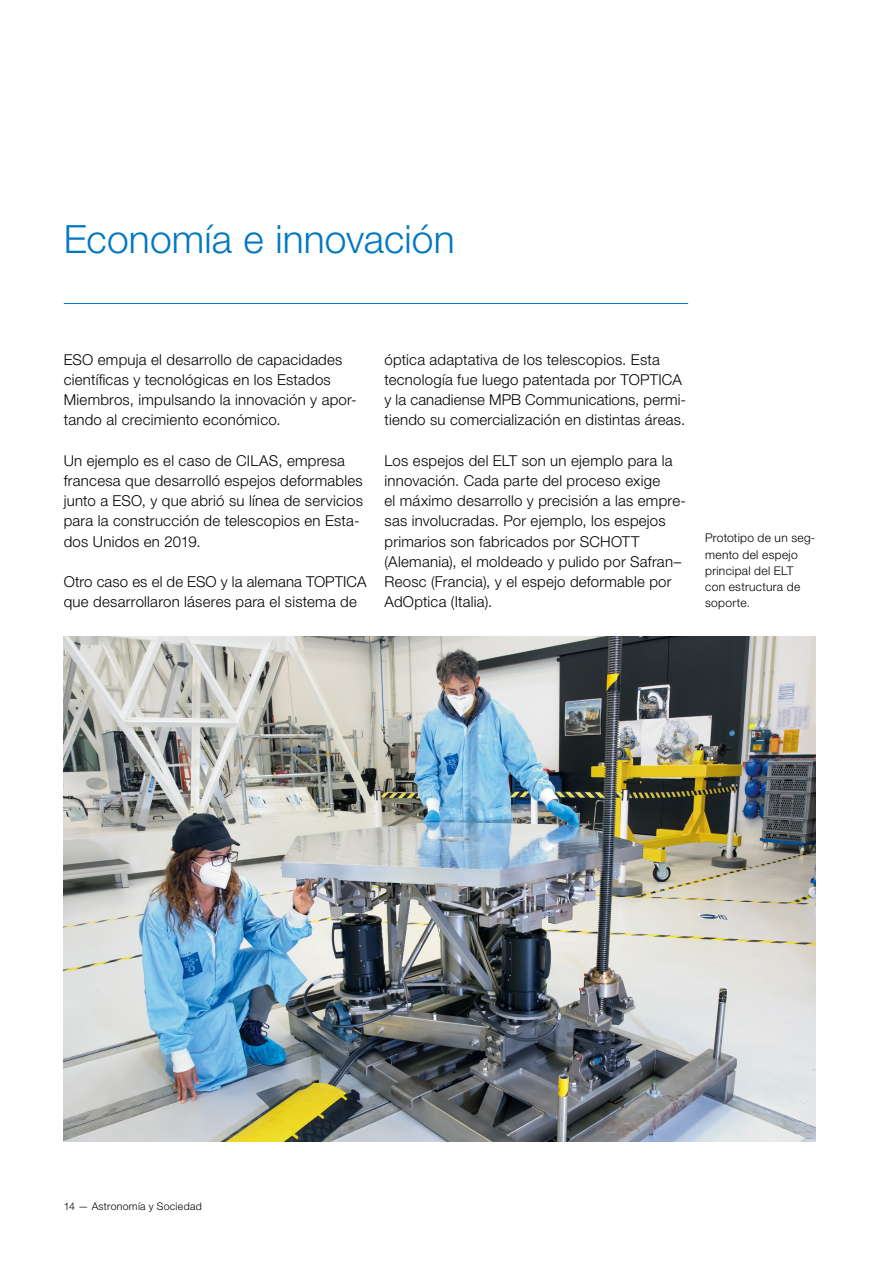
<style>
.page{position:relative;width:893px;height:1263px;background:#fff}
.page>*{position:absolute;margin:0;border:0;box-sizing:border-box;transform-origin:0 0}
.chapter_title{font:300 39px "Helvetica Neue LT Pro";letter-spacing:.005em;color:#0078c2}
._45_10pt{font:300 15px/20.2px "Helvetica Neue LT Pro";letter-spacing:.015em;color:#000}
._45_8pt{font:300 12px/16.2px "Helvetica Neue LT Pro";letter-spacing:.025em;color:#000}
.t1{font:300 10.5px "Helvetica Neue LT Pro";letter-spacing:.03em;color:#000}
</style>
<div class="page">
<img style="left:64px;top:637px;width:752px;height:505px">
<hr style="left:64px;top:303px;width:624px;height:1px;background:#0078c2">
<p class="chapter_title" style="left:64px;top:215px;width:392px">Economía e innovación</p>
<p class="_45_10pt" style="left:64px;top:349px;width:294px">ESO empuja el desarrollo de capacidades científicas y tecnológicas en los Estados Miembros, impulsando la innovación y apor&shy;tando al crecimiento económico.</p>
<p class="_45_10pt" style="left:64px;top:450px;width:301px">Un ejemplo es el caso de CILAS, empresa francesa que desarrolló espejos deformables junto a ESO, y que abrió su línea de servicios para la construcción de telescopios en Esta&shy;dos Unidos en 2019.</p>
<p class="_45_10pt" style="left:64px;top:571px;width:304px">Otro caso es el de ESO y la alemana TOPTICA que desarrollaron láseres para el sistema de</p>
<p class="_45_10pt" style="left:384px;top:349px;width:303px">óptica adaptativa de los telescopios. Esta tecnología fue luego patentada por TOPTICA y la canadiense MPB Communications, permi&shy;tiendo su comercialización en distintas áreas.</p>
<p class="_45_10pt" style="left:384px;top:450px;width:303px">Los espejos del ELT son un ejemplo para la innovación. Cada parte del proceso exige<br>el máximo desarrollo y precisión a las empre&shy;sas involucradas. Por ejemplo, los espejos primarios son fabricados por SCHOTT (Alemania), el moldeado y pulido por Safran– Reosc (Francia), y el espejo deformable por AdOptica (Italia).</p>
<p class="_45_8pt" style="left:705px;top:530px;width:112px">Prototipo de un seg&shy;mento del espejo principal del ELT con estructura de soporte.</p>
<p class="t1" style="left:64px;top:1200px;width:139px">14 — Astronomía y Sociedad</p>
</div>
